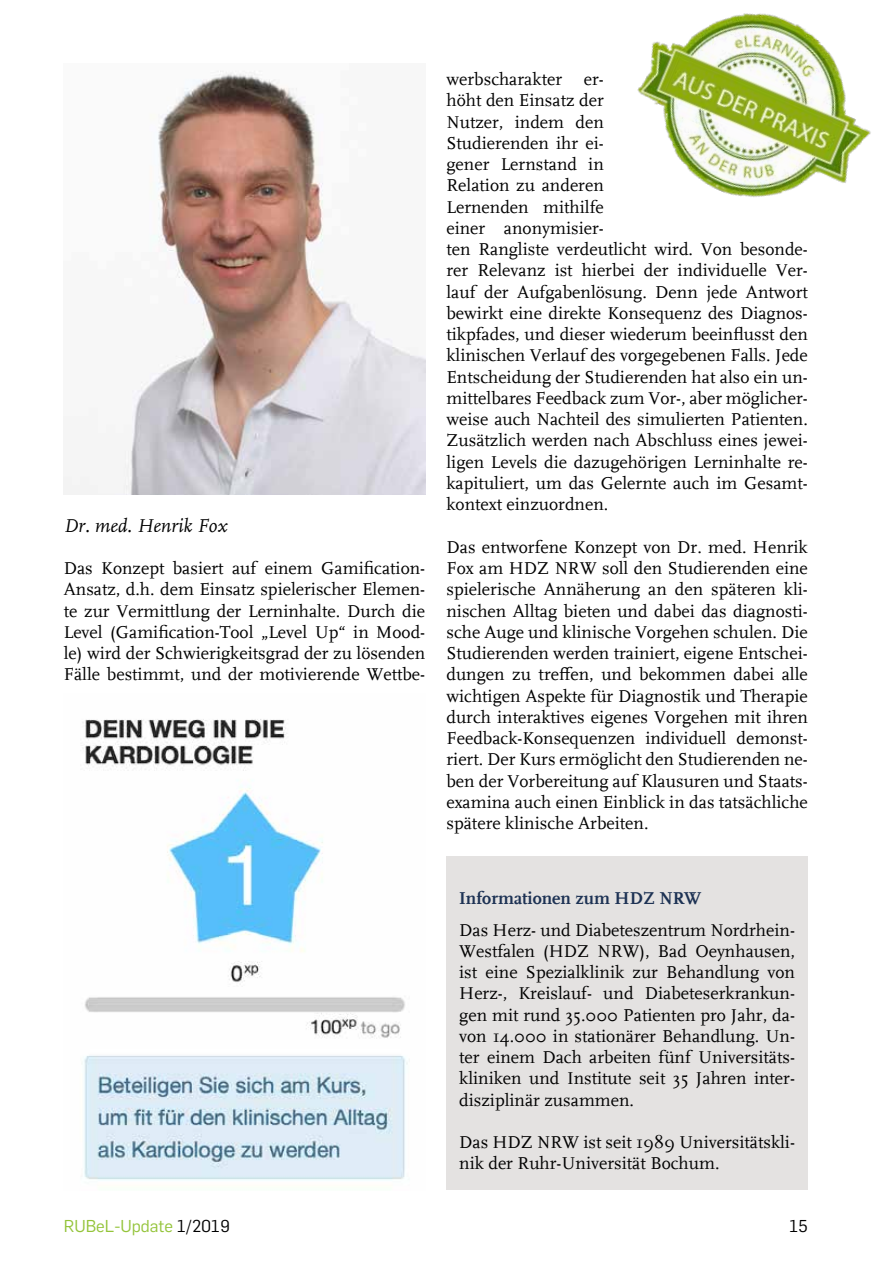
<style>
.page{position:relative;width:893px;height:1263px;background:#fff}
.page>*{position:absolute;margin:0;border:0;box-sizing:border-box;transform-origin:0 0}
.t1{font:italic 19.5px "RUB Scala MZ";color:#000}
.t2{font:18px/21.3px "RUB Scala MZ";color:#000;text-align:justify}
.t3{font:700 18px "RUB Scala TZ";color:#1d3254}
.t4{font:16.8px "Rub Flama";color:#94c43a}
.t5{font:16.8px "Rub Flama";color:#000}
.s1{color:#000}
</style>
<div class="page">
<div style="left:446px;top:856px;width:362px;height:334px;background:#e4e2e1"></div>
<img style="left:64px;top:71px;width:361px;height:423px">
<img style="left:82px;top:719px;width:326px;height:461px">
<img style="left:637px;top:13px;width:234px;height:184px">
<p class="t1" style="left:64px;top:513px;width:165px">Dr. med. Henrik Fox</p>
<p class="t2" style="left:64px;top:557px;width:363px">Das Konzept basiert auf einem Gamification-Ansatz, d.h. dem Einsatz spielerischer Elemen&shy;te zur Vermittlung der Lerninhalte. Durch die Level (Gamification-Tool „Level Up“ in Mood&shy;le) wird der Schwierigkeitsgrad der zu lösenden Fälle bestimmt, und der motivierende Wettbe-</p>
<p class="t2" style="left:446px;top:68px;width:363px;text-align:left">werbscharakter er-<br>höht den Einsatz der<br>Nutzer, indem den<br>Studierenden ihr ei-<br>gener Lernstand in<br>Relation zu anderen<br>Lernenden mithilfe<br>einer anonymisier-<br>ten Rangliste verdeutlicht wird. Von besonde&shy;rer Relevanz ist hierbei der individuelle Ver&shy;lauf der Aufgabenlösung. Denn jede Antwort bewirkt eine direkte Konsequenz des Diagnos&shy;tikpfades, und dieser wiederum beeinflusst den klinischen Verlauf des vorgegebenen Falls. Jede Entscheidung der Studierenden hat also ein un&shy;mittelbares Feedback zum Vor-, aber möglicher&shy;weise auch Nachteil des simulierten Patienten.<br>Zusätzlich werden nach Abschluss eines jewei&shy;ligen Levels die dazugehörigen Lerninhalte re&shy;kapituliert, um das Gelernte auch im Gesamt&shy;kontext einzuordnen.</p>
<p class="t2" style="left:446px;top:536px;width:363px">Das entworfene Konzept von Dr. med. Henrik Fox am HDZ NRW soll den Studierenden eine spielerische Annäherung an den späteren kli&shy;nischen Alltag bieten und dabei das diagnosti&shy;sche Auge und klinische Vorgehen schulen. Die Studierenden werden trainiert, eigene Entschei&shy;dungen zu treffen, und bekommen dabei alle wichtigen Aspekte für Diagnostik und Therapie durch interaktives eigenes Vorgehen mit ihren Feedback-Konsequenzen individuell demonst&shy;riert. Der Kurs ermöglicht den Studierenden ne&shy;ben der Vorbereitung auf Klausuren und Staats&shy;examina auch einen Einblick in das tatsächliche spätere klinische Arbeiten.</p>
<p class="t3" style="left:459px;top:885px;width:243px">Informationen zum HDZ NRW</p>
<p class="t2" style="left:459px;top:918px;width:337px">Das Herz- und Diabeteszentrum Nordrhein-Westfalen (HDZ NRW), Bad Oeynhausen, ist eine Spezialklinik zur Behandlung von Herz-, Kreislauf- und Diabeteserkrankun&shy;gen mit rund 35.000 Patienten pro Jahr, da&shy;von 14.000 in stationärer Behandlung. Un&shy;ter einem Dach arbeiten fünf Universitäts&shy;kliniken und Institute seit 35 Jahren inter&shy;disziplinär zusammen.</p>
<p class="t2" style="left:459px;top:1131px;width:337px">Das HDZ NRW ist seit 1989 Universitätskli&shy;nik der Ruhr-Universität Bochum.</p>
<p class="t4" style="left:64px;top:1215px;width:168px">RUBeL-Update <span class="s1">1/2019</span></p>
<p class="t5" style="left:789px;top:1215px;width:20px">15</p>
</div>
